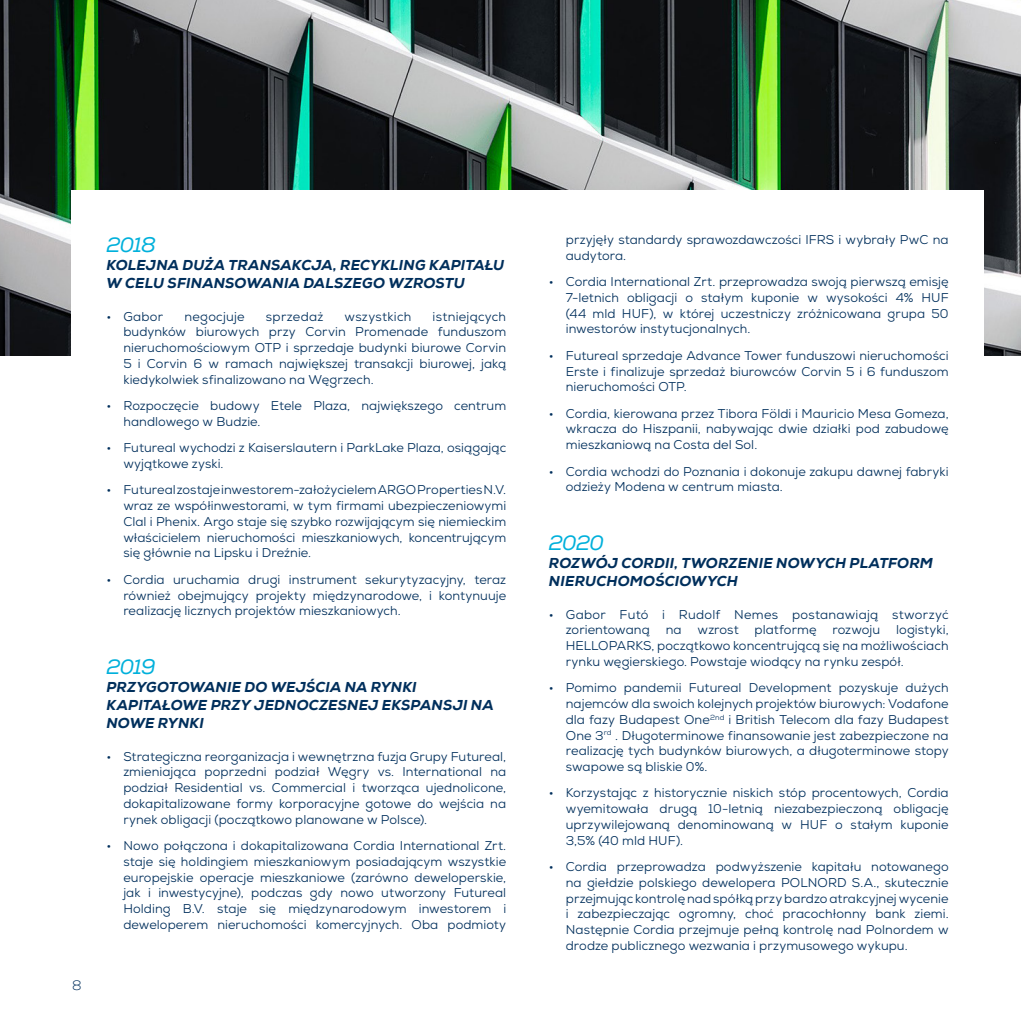
<style>
.page{position:relative;width:1021px;height:1021px;background:#fff}
.page>*{position:absolute;margin:0;border:0;box-sizing:border-box;transform-origin:0 0}
.t1{font:italic 21px "Nexa";letter-spacing:-.035em;color:#00b0db}
.t2{font:italic 800 14.25px/18px "Nexa";letter-spacing:.01em;color:#002f5c}
.t3{font:300 13.5px "Nexa";color:#002f5c}
.t4{font:12.75px/15.8px "Nexa";letter-spacing:.005em;color:#002f5c;text-align:justify}
.t5{font:12.75px "Nexa";letter-spacing:.025em;color:#002f5c}
</style>
<div class="page">
<img style="left:0;top:0;width:1020px;height:356px">
<div style="left:71px;top:190px;width:912px;height:216px;background:#fff"></div>
<p class="t3" style="left:72px;top:977px;width:11px">8</p>
<h1 class="t1" style="left:106px;top:232px;width:51px">2018</h1>
<p class="t2" style="left:106px;top:256px;width:399px">KOLEJNA DUŻA TRANSAKCJA, RECYKLING KAPITAŁU<br>W CELU SFINANSOWANIA DALSZEGO WZROSTU</p>
<p class="t4" style="left:106px;top:308px;width:58px">• Gabor</p>
<p class="t4" style="left:184px;top:308px;width:62px">negocjuje</p>
<p class="t5" style="left:266px;top:308px;width:59px">sprzedaż</p>
<p class="t4" style="left:344px;top:308px;width:68px">wszystkich</p>
<p class="t4" style="left:123px;top:308px;width:384px;text-indent:309px">istniejących budynków biurowych przy Corvin Promenade funduszom nieruchomościowym OTP i sprzedaje budynki biurowe Corvin 5 i Corvin 6 w ramach największej transakcji biurowej, jaką kiedykolwiek sfinalizowano na Węgrzech.</p>
<p class="t4" style="left:123px;top:398px;width:384px;text-indent:-17px">• Rozpoczęcie budowy Etele Plaza, największego centrum handlowego w Budzie.</p>
<p class="t4" style="left:123px;top:440px;width:384px;text-indent:-17px">• Futureal wychodzi z Kaiserslautern i ParkLake Plaza, osiągając wyjątkowe zyski.</p>
<p class="t4" style="left:123px;top:482px;width:384px;text-indent:-17px">• Futureal zostaje inwestorem-założycielem ARGO Properties N.V. wraz ze współinwestorami, w tym firmami ubezpieczeniowymi Clal i Phenix. Argo staje się szybko rozwijającym się niemieckim właścicielem nieruchomości mieszkaniowych, koncentrującym się głównie na Lipsku i Dreźnie.</p>
<p class="t4" style="left:123px;top:571px;width:384px;text-indent:-17px">• Cordia uruchamia drugi instrument sekurytyzacyjny, teraz również obejmujący projekty międzynarodowe, i kontynuuje realizację licznych projektów mieszkaniowych.</p>
<h1 class="t1" style="left:106px;top:653px;width:51px">2019</h1>
<p class="t2" style="left:106px;top:678px;width:388px">PRZYGOTOWANIE DO WEJŚCIA NA RYNKI<br>KAPITAŁOWE PRZY JEDNOCZESNEJ EKSPANSJI NA<br>NOWE RYNKI</p>
<p class="t4" style="left:123px;top:748px;width:384px;text-indent:-17px">• Strategiczna reorganizacja i wewnętrzna fuzja Grupy Futureal, zmieniająca poprzedni podział Węgry vs. International na podział Residential vs. Commercial i tworząca ujednolicone, dokapitalizowane formy korporacyjne gotowe do wejścia na rynek obligacji (początkowo planowane w Polsce).</p>
<p class="t4" style="left:123px;top:837px;width:384px;text-indent:-17px">• Nowo połączona i dokapitalizowana Cordia International Zrt. staje się holdingiem mieszkaniowym posiadającym wszystkie europejskie operacje mieszkaniowe (zarówno deweloperskie, jak i inwestycyjne), podczas gdy nowo utworzony Futureal Holding B.V. staje się międzynarodowym inwestorem i deweloperem nieruchomości komercyjnych. Oba podmioty</p>
<p class="t4" style="left:566px;top:232px;width:384px">przyjęły standardy sprawozdawczości IFRS i wybrały PwC na audytora.</p>
<p class="t4" style="left:566px;top:274px;width:384px;text-indent:-17px">• Cordia International Zrt. przeprowadza swoją pierwszą emisję 7-letnich obligacji o stałym kuponie w wysokości 4% HUF (44 mld HUF), w której uczestniczy zróżnicowana grupa 50 inwestorów instytucjonalnych.</p>
<p class="t4" style="left:566px;top:347px;width:384px;text-indent:-17px">• Futureal sprzedaje Advance Tower funduszowi nieruchomości Erste i finalizuje sprzedaż biurowców Corvin 5 i 6 funduszom nieruchomości OTP.</p>
<p class="t4" style="left:566px;top:405px;width:384px;text-indent:-17px">• Cordia, kierowana przez Tibora Földi i Mauricio Mesa Gomeza, wkracza do Hiszpanii, nabywając dwie działki pod zabudowę mieszkaniową na Costa del Sol.</p>
<p class="t4" style="left:566px;top:463px;width:384px;text-indent:-17px">• Cordia wchodzi do Poznania i dokonuje zakupu dawnej fabryki odzieży Modena w centrum miasta.</p>
<h1 class="t1" style="left:549px;top:529px;width:57px">2020</h1>
<p class="t2" style="left:549px;top:554px;width:385px">ROZWÓJ CORDII, TWORZENIE NOWYCH PLATFORM<br>NIERUCHOMOŚCIOWYCH</p>
<p class="t4" style="left:566px;top:606px;width:384px;text-indent:-17px">• Gabor Futó i Rudolf Nemes postanawiają stworzyć zorientowaną na wzrost platformę rozwoju logistyki, HELLOPARKS, początkowo koncentrującą się na możliwościach rynku węgierskiego. Powstaje wiodący na rynku zespół.</p>
<p class="t4" style="left:566px;top:680px;width:384px;text-indent:-17px">• Pomimo pandemii Futureal Development pozyskuje dużych najemców dla swoich kolejnych projektów biurowych: Vodafone dla fazy Budapest One<sup>2nd</sup> i British Telecom dla fazy Budapest One 3<sup>rd</sup> . Długoterminowe finansowanie jest zabezpieczone na realizację tych budynków biurowych, a długoterminowe stopy swapowe są bliskie 0%.</p>
<p class="t4" style="left:566px;top:785px;width:384px;text-indent:-17px">• Korzystając z historycznie niskich stóp procentowych, Cordia wyemitowała drugą 10-letnią niezabezpieczoną obligację uprzywilejowaną denominowaną w HUF o stałym kuponie 3,5% (40 mld HUF).</p>
<p class="t4" style="left:566px;top:858px;width:384px;text-indent:-17px">• Cordia przeprowadza podwyższenie kapitału notowanego na giełdzie polskiego dewelopera POLNORD S.A., skutecznie przejmując kontrolę nad spółką przy bardzo atrakcyjnej wycenie i zabezpieczając ogromny, choć pracochłonny bank ziemi.<br>Następnie Cordia przejmuje pełną kontrolę nad Polnordem w drodze publicznego wezwania i przymusowego wykupu.</p>
</div>
